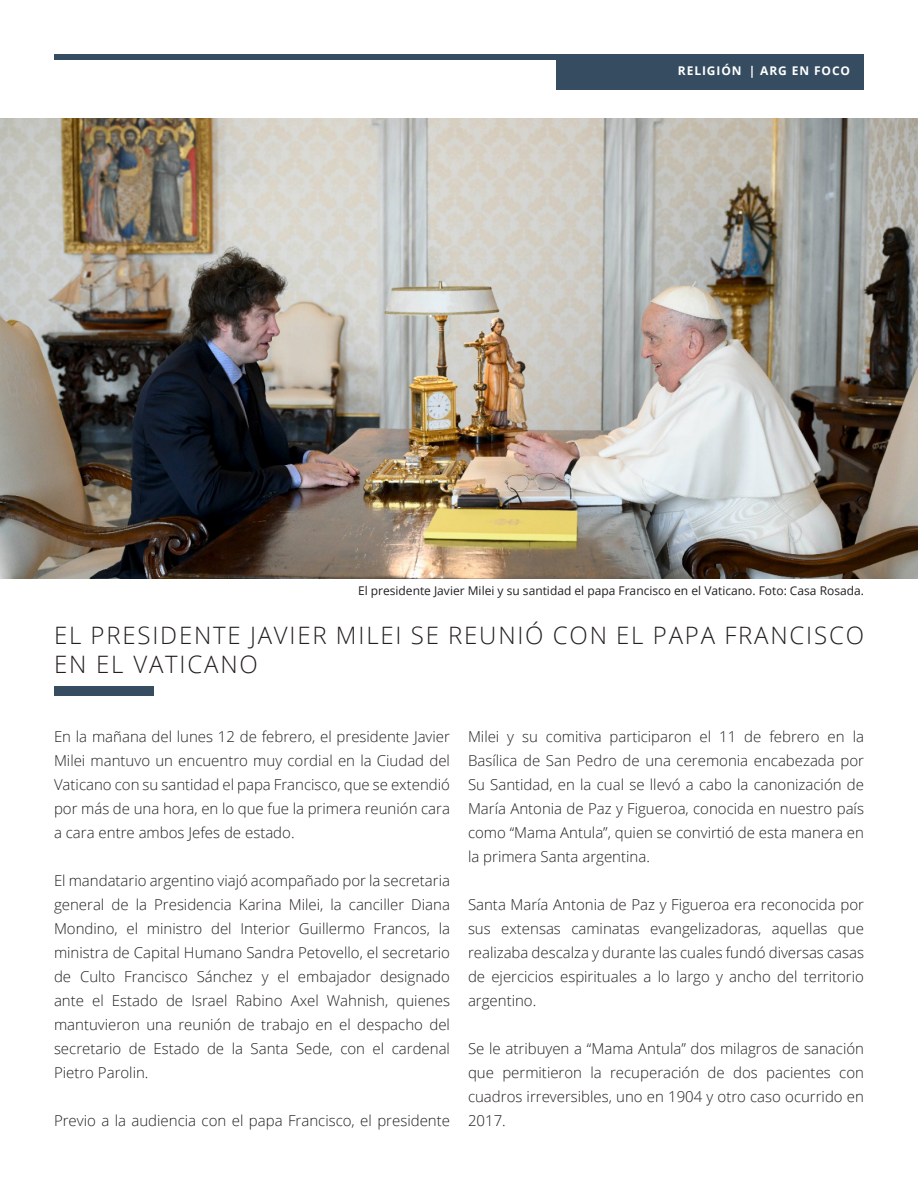
<style>
.page{position:relative;width:918px;height:1188px;background:#fff}
.page>*{position:absolute;margin:0;border:0;box-sizing:border-box;transform-origin:0 0}
.headline{font:300 24px/28.8px "Open Sans";letter-spacing:.075em;color:#231f20}
.main_text{font:300 15px/24px "Open Sans";color:#231f20;text-align:justify}
.image_data{font:12px "Open Sans";color:#231f20}
.t1{font:700 12px "Open Sans";letter-spacing:.075em;color:#fff}
</style>
<div class="page">
<div style="left:54px;top:54px;width:810px;height:5px;background:#364d61"></div>
<div style="left:556px;top:54px;width:308px;height:36px;background:#364d61"></div>
<img style="left:0;top:118px;width:918px;height:461px">
<div style="left:54px;top:686px;width:100px;height:9px;background:#364d61"></div>
<p class="t1" style="left:678px;top:62px;width:174px">Religión | ARG EN FOCO</p>
<p class="image_data" style="left:358px;top:582px;width:508px">El presidente Javier Milei y su santidad el papa Francisco en el Vaticano. Foto: Casa Rosada.</p>
<p class="headline" style="left:54px;top:620px;width:812px">EL PRESIDENTE JAVIER MILEI SE REUNIÓ CON EL PAPA FRANCISCO<br>EN EL VATICANO</p>
<p class="main_text" style="left:54px;top:724px;width:398px">En la mañana del lunes 12 de febrero, el presidente Javier Milei mantuvo un encuentro muy cordial en la Ciudad del Vaticano con su santidad el papa Francisco, que se extendió por más de una hora, en lo que fue la primera reunión cara a cara entre ambos Jefes de estado.</p>
<p class="main_text" style="left:54px;top:868px;width:398px">El mandatario argentino viajó acompañado por la secretaria general de la Presidencia Karina Milei, la canciller Diana Mondino, el ministro del Interior Guillermo Francos, la ministra de Capital Humano Sandra Petovello, el secretario de Culto Francisco Sánchez y el embajador designado ante el Estado de Israel Rabino Axel Wahnish, quienes mantuvieron una reunión de trabajo en el despacho del secretario de Estado de la Santa Sede, con el cardenal Pietro Parolin.</p>
<p class="main_text" style="left:54px;top:1108px;width:398px">Previo a la audiencia con el papa Francisco, el presidente</p>
<p class="main_text" style="left:468px;top:724px;width:398px">Milei y su comitiva participaron el 11 de febrero en la Basílica de San Pedro de una ceremonia encabezada por Su Santidad, en la cual se llevó a cabo la canonización de María Antonia de Paz y Figueroa, conocida en nuestro país como “Mama Antula”, quien se convirtió de esta manera en la primera Santa argentina.</p>
<p class="main_text" style="left:468px;top:892px;width:398px">Santa María Antonia de Paz y Figueroa era reconocida por sus extensas caminatas evangelizadoras, aquellas que realizaba descalza y durante las cuales fundó diversas casas de ejercicios espirituales a lo largo y ancho del territorio argentino.</p>
<p class="main_text" style="left:468px;top:1036px;width:398px">Se le atribuyen a “Mama Antula” dos milagros de sanación que permitieron la recuperación de dos pacientes con cuadros irreversibles, uno en 1904 y otro caso ocurrido en 2017.</p>
</div>
